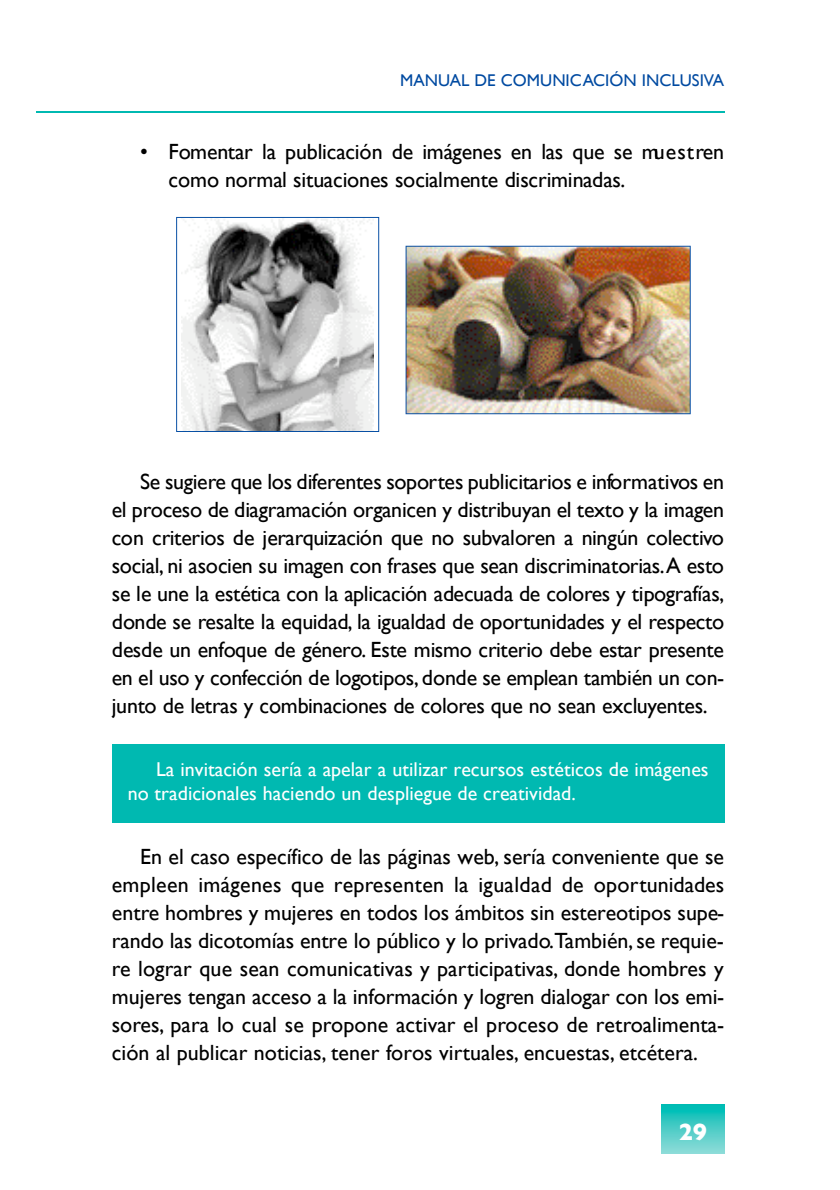
<style>
.page{position:relative;width:840px;height:1190px;background:#fff}
.page>*{position:absolute;margin:0;border:0;box-sizing:border-box;transform-origin:0 0}
.t1{font:700 24px "Gill Sans";color:#fff}
.t2{font:22px/28px "Gill Sans";color:#000;text-align:justify}
.t3{font:20px/24px "Gill Sans";color:#fff}
.t4{font:17px "Gill Sans";color:#004aa1}
</style>
<div class="page">
<img style="left:662px;top:1104px;width:62px;height:50px">
<hr style="left:36px;top:111px;width:688px;height:2px;background:#00b9b1">
<svg style="left:176px;top:217px;width:203px;height:215px"></svg>
<div style="left:112px;top:744px;width:612px;height:79px;background:#00b9b1"></div>
<img style="left:406px;top:246px;width:285px;height:168px">
<p class="t4" style="left:400px;top:70px;width:325px">MANUAL DE COMUNICACIÓN INCLUSIVA</p>
<p class="t2" style="left:168px;top:138px;width:557px;text-indent:-28px">• Fomentar la publicación de imágenes en las que se mu e s t re n como normal situaciones socialmente discriminadas.</p>
<p class="t2" style="left:112px;top:467px;width:614px;text-indent:28px">Se sugiere que los dife rentes soportes publicitarios e info r m a tivos en el proceso de diagramación organicen y distribuyan el texto y la imagen con criterios de jerarquización que no subvaloren a ningún colectivo so c ia l, ni asocien su imagen con frases que sean discriminatorias.A esto se le une la estética con la aplicación adecuada de colores y tipografías, donde se resalte la equidad, la igualdad de oportunidades y el re sp e c to desde un enfoque de género. Este mismo criterio debe estar pre se n te en el uso y confección de logo tip o s, donde se emplean también un con&shy;junto de letras y combinaciones de colores que no sean excluye n te s.</p>
<p class="t3" style="left:128px;top:757px;width:582px;text-indent:28px">La invitación sería a apelar a utilizar recursos estéticos de imágenes no tradicionales haciendo un despliegue de creatividad.</p>
<p class="t2" style="left:112px;top:842px;width:614px;text-indent:28px">En el caso específico de las páginas web, sería conveniente que se empleen imágenes que representen la igualdad de oportunidades entre hombres y mujeres en todos los ámbitos sin estereotipos supe&shy;rando las dicotomías entre lo público y lo privado.También,se requie&shy;re lograr que sean comunicativas y participativas, donde hombres y mujeres tengan acceso a la información y logren dialogar con los emi&shy;sores, para lo cual se propone activar el proceso de retroalimenta&shy;ción al publicar noticias, tener foros virtuales, encuestas, etcétera.</p>
<p class="t1" style="left:679px;top:1118px;width:30px">29</p>
</div>
